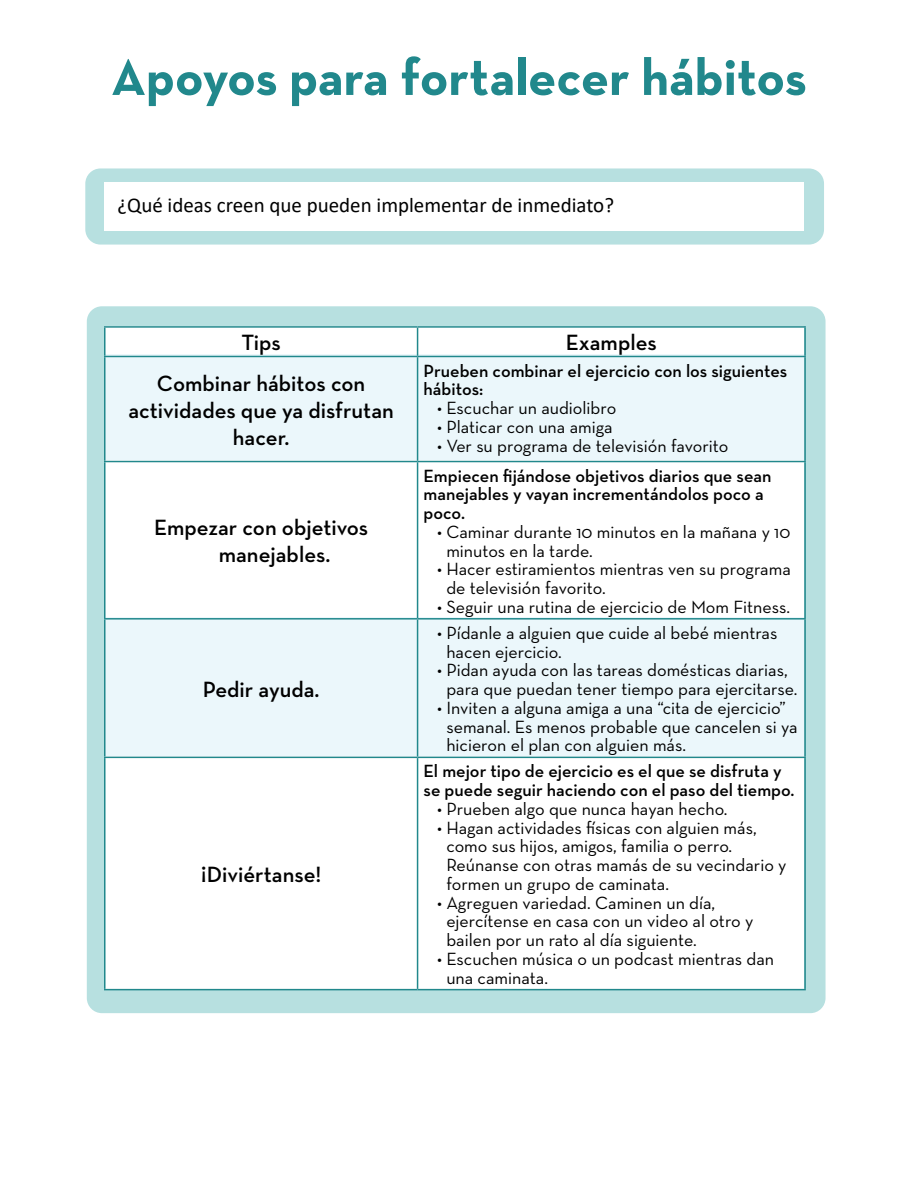
<style>
.page{position:relative;width:918px;height:1188px;background:#fff}
.page>*{position:absolute;margin:0;border:0;box-sizing:border-box;transform-origin:0 0}
.t1{font:700 52.5px "Neutraface Text";color:#21888c}
.t2{font:600 22.5px/27px "Neutraface Text";color:#000;text-align:center}
.t3{font:21px "Calibri";color:#000}
.t4{font:18px/18.8px "Neutraface Text";color:#000}
.t5{font:600 18px/18.8px "Neutraface Text";color:#000}
</style>
<div class="page">
<div style="left:87px;top:306px;width:739px;height:707px;background:#b7e0e0;border-radius:15px"></div>
<div style="left:104px;top:326px;width:700px;height:663px;background:#fff"></div>
<div style="left:104px;top:355px;width:700px;height:105px;background:#ebf7fb"></div>
<div style="left:104px;top:618px;width:700px;height:138px;background:#ebf7fb"></div>
<hr style="left:104px;top:326px;width:314px;height:2px;background:#21888c">
<hr style="left:104px;top:328px;width:2px;height:28px;background:#21888c">
<hr style="left:418px;top:326px;width:388px;height:2px;background:#21888c">
<svg style="left:417px;top:328px;width:1px;height:28px"></svg>
<hr style="left:804px;top:328px;width:2px;height:28px;background:#21888c">
<hr style="left:104px;top:356px;width:314px;height:1px;background:#21888c">
<hr style="left:104px;top:357px;width:2px;height:104px;background:#21888c">
<hr style="left:418px;top:356px;width:388px;height:1px;background:#21888c">
<hr style="left:417px;top:357px;width:1px;height:104px;background:#21888c">
<hr style="left:804px;top:357px;width:2px;height:104px;background:#21888c">
<hr style="left:104px;top:461px;width:314px;height:1px;background:#21888c">
<hr style="left:104px;top:462px;width:2px;height:156px;background:#21888c">
<hr style="left:418px;top:461px;width:388px;height:1px;background:#21888c">
<hr style="left:417px;top:462px;width:1px;height:156px;background:#21888c">
<hr style="left:804px;top:462px;width:2px;height:156px;background:#21888c">
<hr style="left:104px;top:618px;width:314px;height:2px;background:#21888c">
<hr style="left:104px;top:620px;width:2px;height:137px;background:#21888c">
<hr style="left:418px;top:618px;width:388px;height:2px;background:#21888c">
<hr style="left:417px;top:620px;width:1px;height:137px;background:#21888c">
<hr style="left:804px;top:620px;width:2px;height:137px;background:#21888c">
<hr style="left:104px;top:757px;width:314px;height:1px;background:#21888c">
<hr style="left:104px;top:758px;width:2px;height:231px;background:#21888c">
<hr style="left:418px;top:757px;width:388px;height:1px;background:#21888c">
<hr style="left:417px;top:758px;width:1px;height:231px;background:#21888c">
<hr style="left:804px;top:758px;width:2px;height:231px;background:#21888c">
<hr style="left:104px;top:989px;width:314px;height:1px;background:#21888c">
<hr style="left:418px;top:989px;width:388px;height:1px;background:#21888c">
<div style="left:85px;top:168px;width:739px;height:77px;background:#b7e0e0;border-radius:15px"></div>
<div style="left:104px;top:183px;width:700px;height:48px;background:#fff"></div>
<h1 class="t1" style="left:111px;top:43px;width:697px">Apoyos para fortalecer hábitos</h1>
<p class="t3" style="left:118px;top:190px;width:498px">¿Qué ideas creen que pueden implementar de inmediato?</p>
<p class="t2" style="left:241px;top:329px;width:41px">Tips</p>
<p class="t2" style="left:566px;top:329px;width:93px">Examples</p>
<p class="t2" style="left:128px;top:369px;width:267px">Combinar hábitos con actividades que ya disfrutan hacer.</p>
<p class="t5" style="left:424px;top:361px;width:365px">Prueben combinar el ejercicio con los siguientes hábitos:</p>
<p class="t4" style="left:437px;top:398px;width:181px">• Escuchar un audiolibro</p>
<p class="t4" style="left:437px;top:417px;width:177px">• Platicar con una amiga</p>
<p class="t4" style="left:437px;top:436px;width:293px">• Ver su programa de televisión favorito</p>
<p class="t2" style="left:219px;top:514px;width:151px;text-align:left;text-indent:-65px">Empezar con objetivos manejables.</p>
<p class="t2" style="left:203px;top:676px;width:118px">Pedir ayuda.</p>
<p class="t2" style="left:201px;top:861px;width:122px">¡Diviértanse!</p>
<p class="t5" style="left:424px;top:466px;width:349px">Empiecen fjándose objetivos diarios que sean manejables y vayan incrementándolos poco a poco.</p>
<p class="t4" style="left:446px;top:522px;width:346px;text-indent:-9px">• Caminar durante 10 minutos en la mañana y 10 minutos en la tarde.</p>
<p class="t4" style="left:446px;top:560px;width:346px;text-indent:-9px">• Hacer estiramientos mientras ven su programa de televisión favorito.</p>
<p class="t4" style="left:437px;top:597px;width:355px">• Seguir una rutina de ejercicio de Mom Fitness.</p>
<p class="t4" style="left:446px;top:623px;width:333px;text-indent:-9px">• Pídanle a alguien que cuide al bebé mientras hacen ejercicio.</p>
<p class="t4" style="left:437px;top:661px;width:362px;text-align:center">• Pidan ayuda con las tareas domésticas diarias, para que puedan tener tiempo para ejercitarse.</p>
<p class="t4" style="left:446px;top:698px;width:353px;text-indent:-9px">• Inviten a alguna amiga a una “cita de ejercicio” semanal. Es menos probable que cancelen si ya hicieron el plan con alguien más.</p>
<p class="t5" style="left:424px;top:762px;width:373px">El mejor tipo de ejercicio es el que se disfruta y se puede seguir haciendo con el paso del tiempo.</p>
<p class="t4" style="left:437px;top:799px;width:292px">• Prueben algo que nunca hayan hecho.</p>
<p class="t4" style="left:446px;top:818px;width:342px;text-indent:-9px">• Hagan actividades fsicas con alguien más, como sus hijos, amigos, familia o perro.<br>Reúnanse con otras mamás de su vecindario y formen un grupo de caminata.</p>
<p class="t4" style="left:446px;top:893px;width:309px;text-indent:-9px">• Agreguen variedad. Caminen un día, ejercítense en casa con un video al otro y bailen por un rato al día siguiente.</p>
<p class="t4" style="left:446px;top:949px;width:329px;text-indent:-9px">• Escuchen música o un podcast mientras dan una caminata.</p>
</div>
